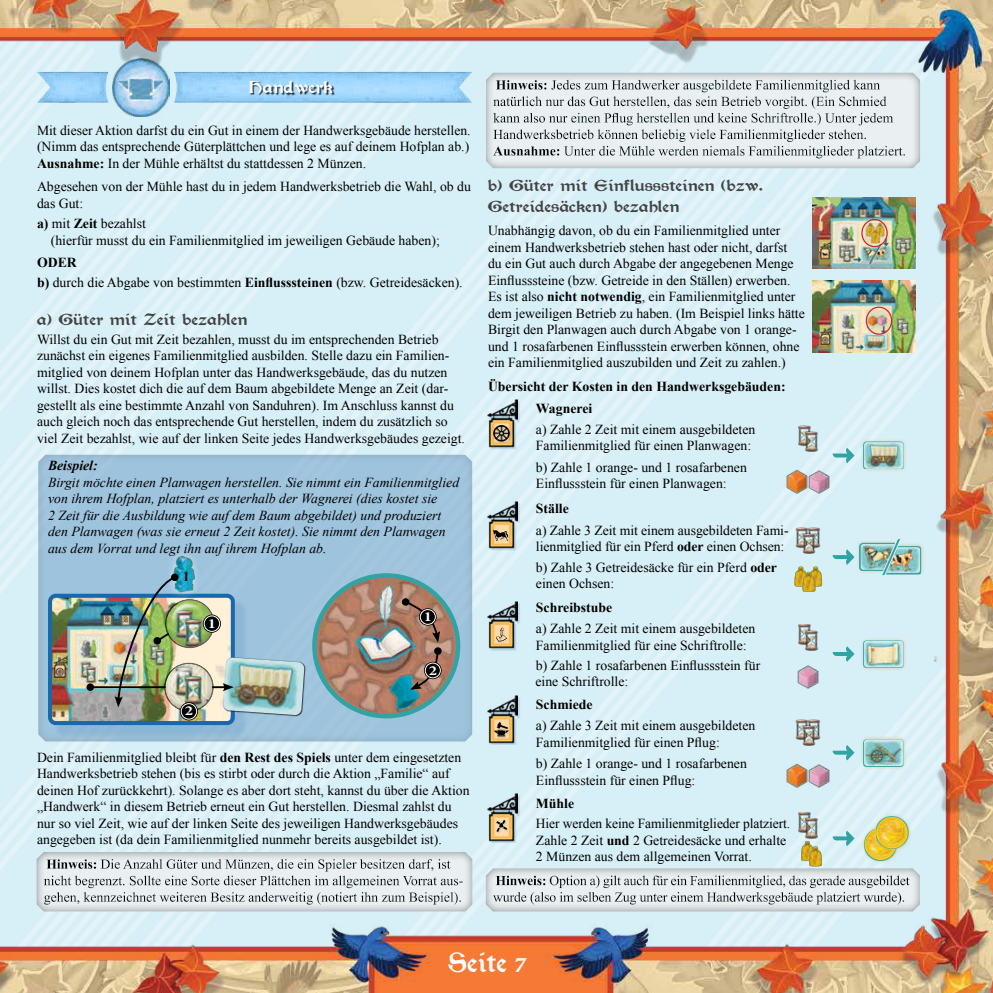
<style>
.page{position:relative;width:993px;height:993px;background:#fff}
.page>*{position:absolute;margin:0;border:0;box-sizing:border-box;transform-origin:0 0}
.t1{font:900 30px "Morris Roman";color:#fff;scale:1.1 1}
.t2{font:900 18.75px "Morris Roman";color:#fff;scale:1.2 1}
.t3{font:900 17.5px/21px "Morris Roman";color:#434345;scale:1.2 1}
.t4{font:900 16.25px "Morris Roman";color:#000}
.t5{font:13.75px/16.5px "Times New Roman";color:#000}
.t6{font:italic 13.75px/16.5px "Times New Roman";color:#000}
.t7{font:700 13.75px "Times New Roman";color:#000}
.t8{font:italic 700 13.75px "Times New Roman";color:#000}
.t9{font:700 13.75px "Minion Pro";color:#fff;scale:1.2 1}
.s1{font-weight:700}
.s2{font-size:22.5px}
</style>
<div class="page">
<img style="left:0;top:0;width:992px;height:992px">
<h2 class="t2" style="left:249px;top:77px;width:72px">Handwerk</h2>
<p class="t5" style="left:37px;top:123px;width:435px;text-align:justify">Mit dieser Aktion darfst du ein Gut in einem der Handwerksgebäude herstellen. (Nimm das entsprechende Güterplättchen und lege es auf deinem Hofplan ab.)<br><span class="s1">Ausnahme:</span> In der Mühle erhältst du stattdessen 2 Münzen.</p>
<p class="t5" style="left:37px;top:180px;width:435px">Abgesehen von der Mühle hast du in jedem Handwerksbetrieb die Wahl, ob du das Gut:</p>
<p class="t5" style="left:51px;top:216px;width:390px;text-indent:-14px"><span class="s1">a)</span> mit <span class="s1">Zeit</span> bezahlst<br>(hierfür musst du ein Familienmitglied im jeweiligen Gebäude haben);</p>
<p class="t5" style="left:37px;top:254px;width:427px;line-height:20px"><span class="s1">ODER<br>b)</span> durch die Abgabe von bestimmten <span class="s1">Einflusssteinen</span> (bzw. Getreidesäcken).</p>
<p class="t3" style="left:37px;top:308px;width:177px">a) Güter mit Zeit bezahlen</p>
<p class="t5" style="left:37px;top:332px;width:429px">Willst du ein Gut mit Zeit bezahlen, musst du im entsprechenden Betrieb zunächst ein eigenes Familienmitglied ausbilden. Stelle dazu ein Familien&shy;mitglied von deinem Hofplan unter das Handwerksgebäude, das du nutzen willst. Dies kostet dich die auf dem Baum abgebildete Menge an Zeit (dar&shy;gestellt als eine bestimmte Anzahl von Sanduhren). Im Anschluss kannst du auch gleich noch das entsprechende Gut herstellen, indem du zusätzlich so viel Zeit bezahlst, wie auf der linken Seite jedes Handwerksgebäudes gezeigt.</p>
<p class="t8" style="left:48px;top:460px;width:51px">Beispiel:</p>
<p class="t6" style="left:48px;top:475px;width:412px">Birgit möchte einen Planwagen herstellen. Sie nimmt ein Familienmitglied von ihrem Hofplan, platziert es unterhalb der Wagnerei (dies kostet sie<br>2 Zeit für die Ausbildung wie auf dem Baum abgebildet) und produziert den Planwagen (was sie erneut 2 Zeit kostet). Sie nimmt den Planwagen aus dem Vorrat und legt ihn auf ihrem Hofplan ab.</p>
<p class="t4" style="left:185px;top:566px;width:5px">1</p>
<p class="t9" style="left:208px;top:614px;width:8px">1</p>
<p class="t9" style="left:185px;top:702px;width:8px">2</p>
<p class="t9" style="left:423px;top:608px;width:8px">1</p>
<p class="t9" style="left:428px;top:661px;width:8px">2</p>
<p class="t5" style="left:37px;top:750px;width:434px">Dein Familienmitglied bleibt für <span class="s1">den Rest des Spiels</span> unter dem eingesetzten Handwerksbetrieb stehen (bis es stirbt oder durch die Aktion „Familie“ auf deinen Hof zurückkehrt). Solange es aber dort steht, kannst du über die Aktion „Handwerk“ in diesem Betrieb erneut ein Gut herstellen. Diesmal zahlst du nur so viel Zeit, wie auf der linken Seite des jeweiligen Handwerksgebäudes angegeben ist (da dein Familienmitglied nunmehr bereits ausgebildet ist).</p>
<p class="t3" style="left:488px;top:175px;width:231px">b) Güter mit Einflusssteinen (bzw.<br>Getreidesäcken) bezahlen</p>
<p class="t5" style="left:488px;top:224px;width:318px">Unabhängig davon, ob du ein Familienmitglied unter einem Handwerksbetrieb stehen hast oder nicht, darfst<br>du ein Gut auch durch Abgabe der angegebenen Menge Einflusssteine (bzw. Getreide in den Ställen) erwerben.<br>Es ist also <span class="s1">nicht notwendig</span>, ein Familienmitglied unter dem jeweiligen Betrieb zu haben. (Im Beispiel links hätte Birgit den Planwagen auch durch Abgabe von 1 orange&shy;und 1 rosafarbenen Einflussstein erwerben können, ohne ein Familienmitglied auszubilden und Zeit zu zahlen.)</p>
<p class="t7" style="left:488px;top:382px;width:299px">Übersicht der Kosten in den Handwerksgebäuden:</p>
<p class="t7" style="left:536px;top:403px;width:58px">Wagnerei</p>
<p class="t5" style="left:536px;top:422px;width:221px">a) Zahle 2 Zeit mit einem ausgebildeten<br>Familienmitglied für einen Planwagen:</p>
<p class="t5" style="left:536px;top:460px;width:212px">b) Zahle 1 orange- und 1 rosafarbenen<br>Einflussstein für einen Planwagen:</p>
<p class="t7" style="left:536px;top:504px;width:34px">Ställe</p>
<p class="t5" style="left:536px;top:523px;width:254px">a) Zahle 3 Zeit mit einem ausgebildeten Fami&shy;lienmitglied für ein Pferd <span class="s1">oder</span> einen Ochsen:</p>
<p class="t5" style="left:536px;top:560px;width:242px">b) Zahle 3 Getreidesäcke für ein Pferd <span class="s1">oder </span>einen Ochsen:</p>
<p class="t7" style="left:536px;top:602px;width:78px">Schreibstube</p>
<p class="t5" style="left:536px;top:621px;width:221px">a) Zahle 2 Zeit mit einem ausgebildeten<br>Familienmitglied für eine Schriftrolle:</p>
<p class="t5" style="left:535px;top:656px;width:226px">b) Zahle 1 rosafarbenen Einflussstein für eine Schriftrolle:</p>
<p class="t7" style="left:536px;top:699px;width:58px">Schmiede</p>
<p class="t5" style="left:536px;top:718px;width:221px">a) Zahle 3 Zeit mit einem ausgebildeten<br>Familienmitglied für einen Pflug:</p>
<p class="t5" style="left:536px;top:756px;width:212px">b) Zahle 1 orange- und 1 rosafarbenen<br>Einflussstein für einen Pflug:</p>
<p class="t7" style="left:536px;top:798px;width:40px">Mühle</p>
<p class="t5" style="left:536px;top:816px;width:256px">Hier werden keine Familienmitglieder platziert.<br>Zahle 2 Zeit <span class="s1">und</span> 2 Getreidesäcke und erhalte<br>2 Münzen aus dem allgemeinen Vorrat.</p>
<h1 class="t1" style="left:448px;top:946px;width:74px">Seite <span class="s2">7</span></h1>
</div>
